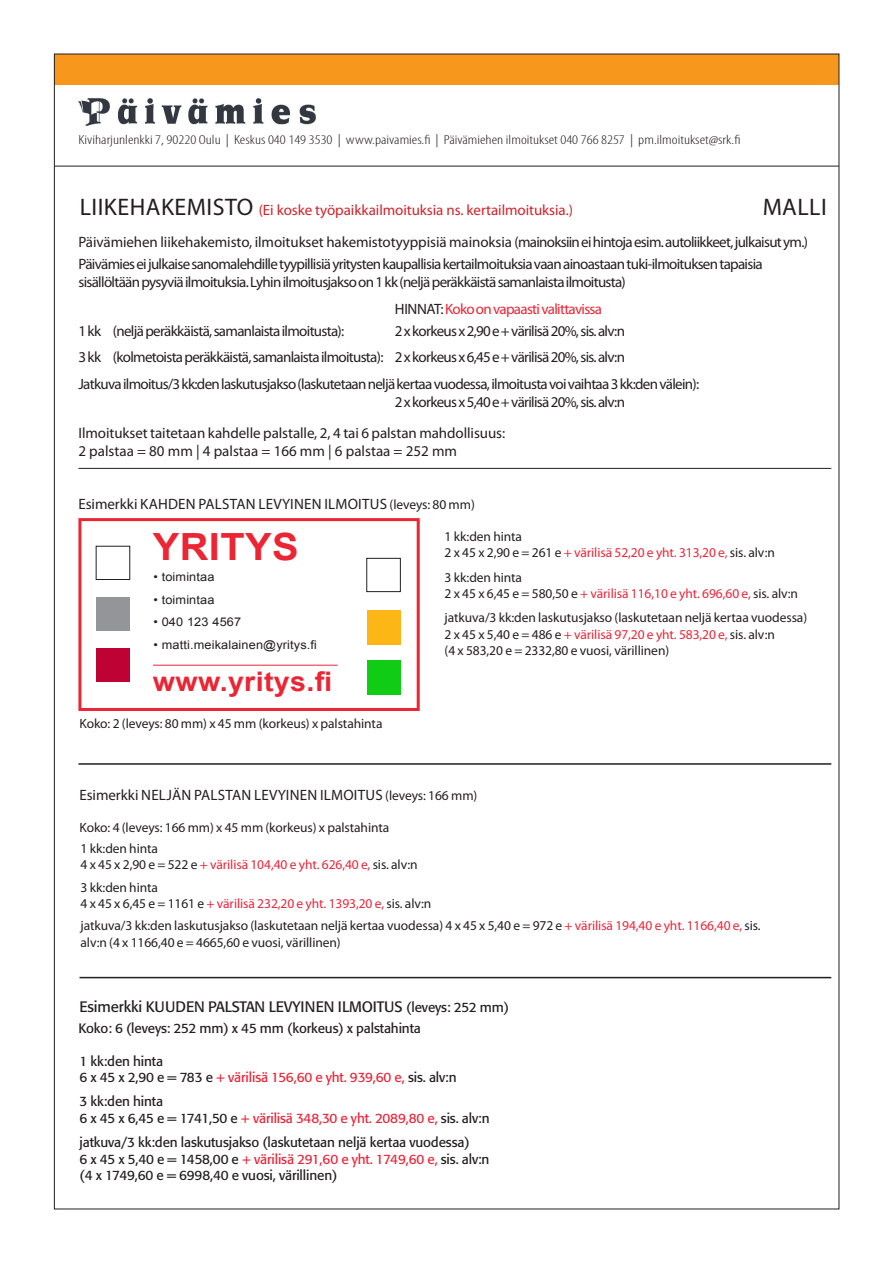
<style>
.page{position:relative;width:893px;height:1263px;background:#fff}
.page>*{position:absolute;margin:0;border:0;box-sizing:border-box;transform-origin:0 0}
.t1{font:700 37.5px "Arial";letter-spacing:.01em;color:#eb2533;scale:1.06 1}
.t2{font:700 27px "Arial";letter-spacing:.01em;color:#eb2533;scale:1.06 1}
.t3{font:24px "Myriad Pro";letter-spacing:.02em;color:#231f20}
.t4{font:15px/26.5px "Myriad Pro";letter-spacing:-.045em;color:#231f20}
.t5{font:15px "Myriad Pro";letter-spacing:.015em;color:#231f20}
.t6{font:15px/30.8px "Myriad Pro";letter-spacing:-.005em;color:#231f20}
.t7{font:15px "Myriad Pro";letter-spacing:-.005em;color:#d1232a}
.t8{font:15px "Formata";letter-spacing:-.01em;color:#231f20}
.t9{font:15px "Myriad Pro";color:#231f20}
.t10{font:13.5px/16.2px "Myriad Pro";letter-spacing:-.005em;color:#231f20}
.t11{font:13.5px/16.2px "Formata";letter-spacing:-.01em;color:#231f20}
.t12{font:300 condensed 13.2px "Myriad Pro";color:#231f20;scale:1.25 1}
.t13{font:12px "Arial";letter-spacing:.01em;color:#231f20;scale:1.06 1}
.s1{font-size:24px;color:#231f20}
.s2{color:#eb2533}
.s3{font-size:13.5px}
.s4{color:#eb2538}
</style>
<div class="page">
<div style="left:54px;top:54px;width:785px;height:31px;background:#f7981d"></div>
<hr style="left:54px;top:166px;width:785px;height:1px;background:#231f20">
<img style="left:78px;top:98px;width:237px;height:28px">
<hr style="left:78px;top:468px;width:753px;height:1px;background:#231f20">
<div style="left:78px;top:518px;width:342px;height:193px;border:3px solid #eb2533"></div>
<div style="left:96px;top:648px;width:34px;height:34px;background:#be0234"></div>
<div style="left:96px;top:598px;width:34px;height:33px;background:#939598"></div>
<div style="left:96px;top:546px;width:34px;height:34px;background:#fff;border:1px solid #231f20"></div>
<hr style="left:153px;top:665px;width:185px;height:1px;background:#eb2533">
<div style="left:367px;top:610px;width:34px;height:34px;background:#fcb615"></div>
<div style="left:368px;top:660px;width:33px;height:34px;background:#11cc15"></div>
<div style="left:367px;top:558px;width:34px;height:34px;background:#fff;border:1px solid #231f20"></div>
<hr style="left:78px;top:763px;width:753px;height:2px;background:#231f20">
<hr style="left:79px;top:977px;width:752px;height:1px;background:#231f20">
<p class="t12" style="left:78px;top:132px;width:531px">Kiviharjunlenkki 7, 90220 Oulu | Keskus 040 149 3530 | www.paivamies.fi | Päivämiehen ilmoitukset 040 766 8257 | pm.ilmoitukset@srk.fi</p>
<p class="t7" style="left:80px;top:200px;width:495px"><span class="s1">LIIKEHAKEMISTO</span> (Ei koske työpaikkailmoituksia ns. kertailmoituksia.)</p>
<h3 class="t3" style="left:763px;top:192px;width:66px">MALLI</h3>
<p class="t4" style="left:78px;top:230px;width:731px;line-height:22.2px">Päivämiehen liikehakemisto, ilmoitukset hakemistotyyppisiä mainoksia (mainoksiin ei hintoja esim. autoliikkeet, julkaisut ym.)<br>Päivämies ei julkaise sanomalehdille tyypillisiä yritysten kaupallisia kertailmoituksia vaan ainoastaan tuki-ilmoituksen tapaisia</p>
<p class="t4" style="left:395px;top:268px;width:232px;text-indent:-316px">sisällöltään pysyviä ilmoituksia. Lyhin ilmoitusjakso on 1 kk (neljä peräkkäistä samanlaista ilmoitusta)<br>HINNAT: <span class="s2">Koko on vapaasti valittavissa</span></p>
<p class="t4" style="left:78px;top:317px;width:267px">1 kk (neljä peräkkäistä, samanlaista ilmoitusta):</p>
<p class="t4" style="left:78px;top:317px;width:622px;text-indent:317px">2 x korkeus x 2,90 e + värilisä 20%, sis. alv:n<br>3 kk (kolmetoista peräkkäistä, samanlaista ilmoitusta): 2 x korkeus x 6,45 e + värilisä 20%, sis. alv:n<br>Jatkuva ilmoitus/3 kk:den laskutusjakso (laskutetaan neljä kertaa vuodessa, ilmoitusta voi vaihtaa 3 kk:den välein):</p>
<p class="t6" style="left:78px;top:386px;width:548px;text-indent:317px">2 x korkeus x 5,40 e + värilisä 20%, sis. alv:n<br>Ilmoitukset taitetaan kahdelle palstalle, 2, 4 tai 6 palstan mahdollisuus:</p>
<p class="t9" style="left:78px;top:441px;width:380px">2 palstaa = 80 mm | 4 palstaa = 166 mm | 6 palstaa = 252 mm</p>
<p class="t5" style="left:78px;top:495px;width:398px">Esimerkki KAHDEN PALSTAN LEVYINEN ILMOITUS <span class="s3">(leveys: 80 mm)</span></p>
<h1 class="t1" style="left:153px;top:522px;width:139px">YRITYS</h1>
<p class="t13" style="left:153px;top:569px;width:59px">• toimintaa</p>
<p class="t13" style="left:153px;top:592px;width:59px">• toimintaa</p>
<p class="t13" style="left:153px;top:614px;width:84px">• 040 123 4567</p>
<p class="t13" style="left:153px;top:637px;width:156px">• matti.meikalainen@yritys.fi</p>
<h2 class="t2" style="left:153px;top:664px;width:171px">www.yritys.fi</h2>
<p class="t10" style="left:79px;top:715px;width:305px">Koko: 2 (leveys: 80 mm) x 45 mm (korkeus) x palstahinta</p>
<p class="t10" style="left:445px;top:528px;width:332px">1 kk:den hinta<br>2 x 45 x 2,90 e = 261 e <span class="s4">+ värilisä 52,20 e yht. 313,20 e,</span> sis. alv:n</p>
<p class="t10" style="left:445px;top:569px;width:355px">3 kk:den hinta<br>2 x 45 x 6,45 e = 580,50 e <span class="s4">+ värilisä 116,10 e yht. 696,60 e,</span> sis. alv:n</p>
<p class="t10" style="left:445px;top:610px;width:364px">jatkuva/3 kk:den laskutusjakso (laskutetaan neljä kertaa vuodessa)<br>2 x 45 x 5,40 e = 486 e <span class="s4">+ värilisä 97,20 e yht. 583,20 e,</span> sis. alv:n<br>(4 x 583,20 e = 2332,80 e vuosi, värillinen)</p>
<p class="t5" style="left:79px;top:786px;width:399px">Esimerkki NELJÄN PALSTAN LEVYINEN ILMOITUS <span class="s3">(leveys: 166 mm)</span></p>
<p class="t10" style="left:79px;top:819px;width:311px">Koko: 4 (leveys: 166 mm) x 45 mm (korkeus) x palstahinta</p>
<p class="t10" style="left:81px;top:840px;width:339px">1 kk:den hinta<br>4 x 45 x 2,90 e = 522 e <span class="s4">+ värilisä 104,40 e yht. 626,40 e,</span> sis. alv:n</p>
<p class="t10" style="left:81px;top:879px;width:352px">3 kk:den hinta<br>4 x 45 x 6,45 e = 1161 e <span class="s4">+ värilisä 232,20 e yht. 1393,20 e,</span> sis. alv:n</p>
<p class="t10" style="left:81px;top:917px;width:682px">jatkuva/3 kk:den laskutusjakso (laskutetaan neljä kertaa vuodessa) 4 x 45 x 5,40 e = 972 e <span class="s4">+ värilisä 194,40 e yht. 1166,40 e,</span> sis. alv:n (4 x 1166,40 e = 4665,60 e vuosi, värillinen)</p>
<p class="t8" style="left:79px;top:998px;width:431px">Esimerkki KUUDEN PALSTAN LEVYINEN ILMOITUS <span class="s3">(leveys: 252 mm)</span></p>
<p class="t11" style="left:80px;top:1052px;width:379px">1 kk:den hinta<br>6 x 45 x 2,90 e = 783 e <span class="s4">+ värilisä 156,60 e yht. 939,60 e,</span> sis. alv:n</p>
<p class="t11" style="left:80px;top:1093px;width:411px">3 kk:den hinta<br>6 x 45 x 6,45 e = 1741,50 e <span class="s4">+ värilisä 348,30 e yht. 2089,80 e,</span> sis. alv:n</p>
<p class="t11" style="left:80px;top:1134px;width:411px">jatkuva/3 kk:den laskutusjakso (laskutetaan neljä kertaa vuodessa)<br>6 x 45 x 5,40 e = 1458,00 e <span class="s4">+ värilisä 291,60 e yht. 1749,60 e,</span> sis. alv:n (4 x 1749,60 e = 6998,40 e vuosi, värillinen)</p>
<p class="t11" style="left:78px;top:1020px;width:344px">Koko: 6 (leveys: 252 mm) x 45 mm (korkeus) x palstahinta</p>
</div>
